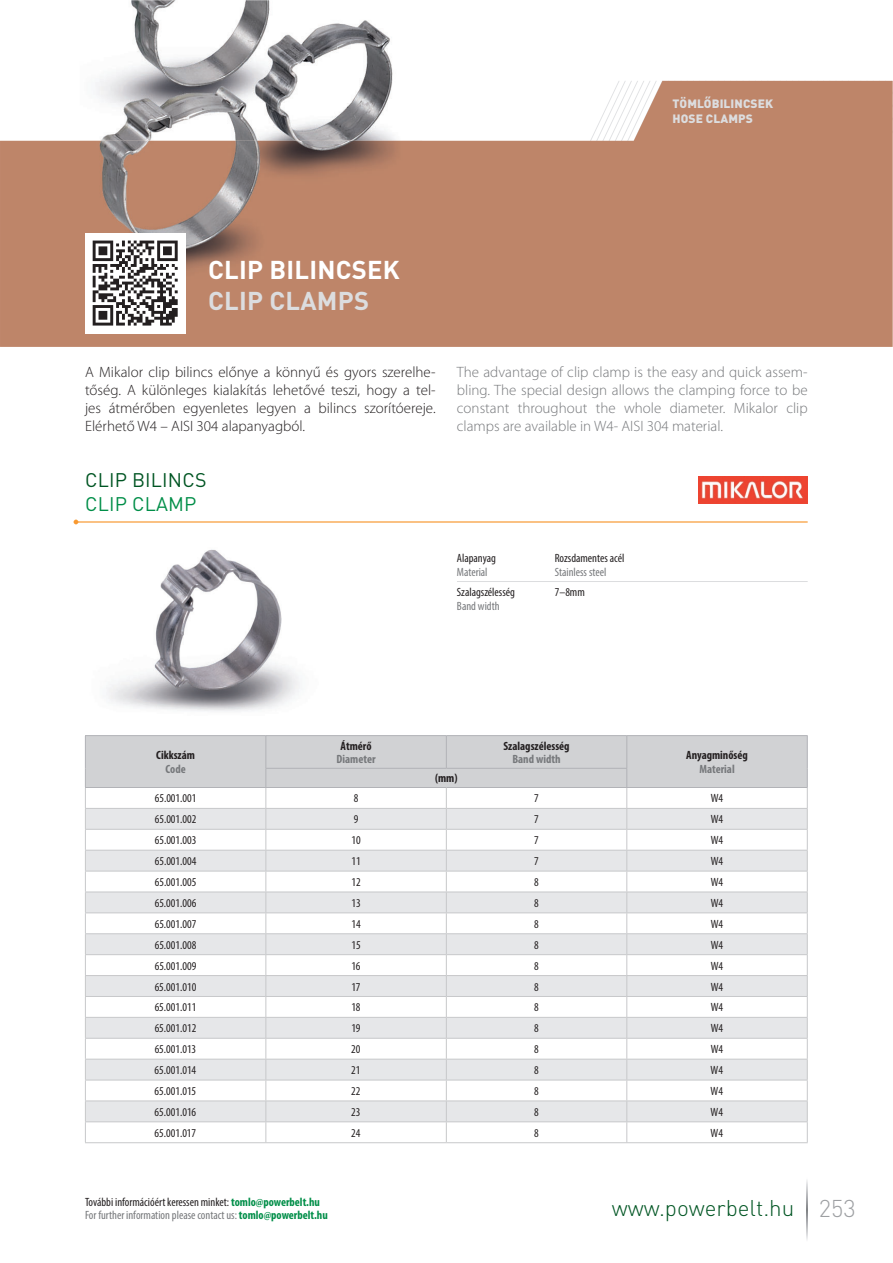
<style>
.page{position:relative;width:893px;height:1263px;background:#fff}
.page>*{position:absolute;margin:0;border:0;box-sizing:border-box;transform-origin:0 0}
.t1{font:700 25.5px "DIN Pro";letter-spacing:.01em;color:#fff}
.t2{font:700 25.5px "DIN Pro";letter-spacing:.01em;color:#dcdddf}
.t3{font:300 22.5px "DIN Pro";color:#005523}
.t4{font:19.5px "DIN Pro";letter-spacing:.01em;color:#005523}
.t5{font:19.5px "DIN Pro";letter-spacing:.01em;color:#008e48}
.t6{font:300 15px/18px "Myriad Pro";color:#76787b;text-align:justify}
.t7{font:300 15px/18px "Myriad Pro";color:#231f20;text-align:justify}
.t8{font:condensed 12px "Myriad Pro";color:#231f20}
.t9{font:condensed 12px/13.5px "Myriad Pro";color:#76787b}
.t10{font:700 condensed 12px "Myriad Pro";color:#231f20}
.t11{font:700 condensed 12px "Myriad Pro";color:#76787b}
.t12{font:900 12px/14.4px "DIN Pro";letter-spacing:.01em;color:#dcdddf}
.s1{color:#231f20}
.s2{font-weight:700;color:#008e48}
.s3{font-size:24px;color:#9d9fa2}
</style>
<div class="page">
<svg style="left:807px;top:1180px;width:1px;height:60px"></svg>
<svg style="left:0;top:81px;width:893px;height:266px;background:#c5927a"></svg>
<img style="left:80px;top:0;width:342px;height:287px">
<div style="left:85px;top:233px;width:100px;height:100px;background:#fff"></div>
<svg style="left:93px;top:241px;width:85px;height:85px"></svg>
<img style="left:698px;top:477px;width:110px;height:26px">
<hr style="left:76px;top:521px;width:732px;height:2px;background:#f89931">
<svg style="left:74px;top:520px;width:4px;height:4px"></svg>
<hr style="left:457px;top:581px;width:351px;height:1px;background:#dcdddf">
<img style="left:106px;top:549px;width:194px;height:163px">
<hr style="left:85px;top:735px;width:181px;height:1px;background:#b2b3b7">
<hr style="left:266px;top:735px;width:180px;height:1px;background:#b2b3b7">
<hr style="left:446px;top:735px;width:181px;height:1px;background:#b2b3b7">
<hr style="left:627px;top:735px;width:181px;height:1px;background:#b2b3b7">
<svg style="left:85px;top:736px;width:723px;height:406px"></svg>
<hr style="left:85px;top:1142px;width:361px;height:1px;background:#c7c8ca">
<hr style="left:446px;top:1142px;width:362px;height:1px;background:#c7c8ca">
<h1 class="t1" style="left:208px;top:255px;width:193px">CLIP BILINCSEK</h1>
<h1 class="t2" style="left:208px;top:286px;width:162px">CLIP CLAMPS</h1>
<p class="t12" style="left:672px;top:97px;width:102px">TÖMLŐBILINCSEK<br>HOSE CLAMPS</p>
<p class="t7" style="left:85px;top:364px;width:352px">A Mikalor clip bilincs előnye a könnyű és gyors szerelhe&shy;tőség. A különleges kialakítás lehetővé teszi, hogy a tel&shy;jes átmérőben egyenletes legyen a bilincs szorítóereje.<br>Elérhető W4 – AISI 304 alapanyagból.</p>
<p class="t6" style="left:457px;top:364px;width:352px">The advantage of clip clamp is the easy and quick assem&shy;bling. The special design allows the clamping force to be constant throughout the whole diameter. Mikalor clip clamps are available in W4- AISI 304 material.</p>
<h3 class="t4" style="left:85px;top:468px;width:123px">CLIP BILINCS</h3>
<h3 class="t5" style="left:85px;top:492px;width:113px">CLIP CLAMP</h3>
<p class="t10" style="left:156px;top:751px;width:40px">Cikkszám</p>
<p class="t11" style="left:165px;top:764px;width:22px">Code</p>
<p class="t10" style="left:341px;top:741px;width:33px">Átmérő</p>
<p class="t11" style="left:336px;top:755px;width:41px">Diameter</p>
<p class="t8" style="left:457px;top:553px;width:40px">Alapanyag</p>
<p class="t9" style="left:457px;top:566px;width:32px">Material</p>
<p class="t8" style="left:457px;top:588px;width:60px">Szalagszélesség</p>
<p class="t9" style="left:457px;top:600px;width:44px">Band width</p>
<p class="t8" style="left:555px;top:553px;width:71px">Rozsdamentes acél</p>
<p class="t9" style="left:555px;top:566px;width:53px">Stainless steel</p>
<p class="t8" style="left:555px;top:588px;width:32px">7–8mm</p>
<p class="t10" style="left:435px;top:774px;width:24px">(mm)</p>
<p class="t10" style="left:503px;top:741px;width:68px">Szalagszélesség</p>
<p class="t11" style="left:512px;top:755px;width:50px">Band width</p>
<p class="t10" style="left:686px;top:751px;width:63px">Anyagminőség</p>
<p class="t11" style="left:699px;top:764px;width:37px">Material</p>
<p class="t8" style="left:155px;top:794px;width:43px">65.001.001</p>
<p class="t8" style="left:354px;top:794px;width:6px">8</p>
<p class="t8" style="left:534px;top:794px;width:6px">7</p>
<p class="t8" style="left:711px;top:794px;width:14px">W4</p>
<p class="t8" style="left:155px;top:815px;width:43px">65.001.002</p>
<p class="t8" style="left:354px;top:815px;width:6px">9</p>
<p class="t8" style="left:534px;top:815px;width:6px">7</p>
<p class="t8" style="left:711px;top:815px;width:14px">W4</p>
<p class="t8" style="left:155px;top:836px;width:43px">65.001.003</p>
<p class="t8" style="left:351px;top:836px;width:11px">10</p>
<p class="t8" style="left:534px;top:836px;width:6px">7</p>
<p class="t8" style="left:711px;top:836px;width:14px">W4</p>
<p class="t8" style="left:155px;top:857px;width:43px">65.001.004</p>
<p class="t8" style="left:351px;top:857px;width:11px">11</p>
<p class="t8" style="left:534px;top:857px;width:6px">7</p>
<p class="t8" style="left:711px;top:857px;width:14px">W4</p>
<p class="t8" style="left:155px;top:877px;width:43px">65.001.005</p>
<p class="t8" style="left:351px;top:877px;width:11px">12</p>
<p class="t8" style="left:534px;top:877px;width:6px">8</p>
<p class="t8" style="left:711px;top:877px;width:14px">W4</p>
<p class="t8" style="left:155px;top:898px;width:43px">65.001.006</p>
<p class="t8" style="left:351px;top:898px;width:11px">13</p>
<p class="t8" style="left:534px;top:898px;width:6px">8</p>
<p class="t8" style="left:711px;top:898px;width:14px">W4</p>
<p class="t8" style="left:155px;top:919px;width:43px">65.001.007</p>
<p class="t8" style="left:351px;top:919px;width:11px">14</p>
<p class="t8" style="left:534px;top:919px;width:6px">8</p>
<p class="t8" style="left:711px;top:919px;width:14px">W4</p>
<p class="t8" style="left:155px;top:940px;width:43px">65.001.008</p>
<p class="t8" style="left:351px;top:940px;width:11px">15</p>
<p class="t8" style="left:534px;top:940px;width:6px">8</p>
<p class="t8" style="left:711px;top:940px;width:14px">W4</p>
<p class="t8" style="left:155px;top:961px;width:43px">65.001.009</p>
<p class="t8" style="left:351px;top:961px;width:11px">16</p>
<p class="t8" style="left:534px;top:961px;width:6px">8</p>
<p class="t8" style="left:711px;top:961px;width:14px">W4</p>
<p class="t8" style="left:155px;top:982px;width:43px">65.001.010</p>
<p class="t8" style="left:351px;top:982px;width:11px">17</p>
<p class="t8" style="left:534px;top:982px;width:6px">8</p>
<p class="t8" style="left:711px;top:982px;width:14px">W4</p>
<p class="t8" style="left:155px;top:1003px;width:43px">65.001.011</p>
<p class="t8" style="left:351px;top:1003px;width:11px">18</p>
<p class="t8" style="left:534px;top:1003px;width:6px">8</p>
<p class="t8" style="left:711px;top:1003px;width:14px">W4</p>
<p class="t8" style="left:155px;top:1024px;width:43px">65.001.012</p>
<p class="t8" style="left:351px;top:1024px;width:11px">19</p>
<p class="t8" style="left:534px;top:1024px;width:6px">8</p>
<p class="t8" style="left:711px;top:1024px;width:14px">W4</p>
<p class="t8" style="left:155px;top:1045px;width:43px">65.001.013</p>
<p class="t8" style="left:351px;top:1045px;width:11px">20</p>
<p class="t8" style="left:534px;top:1045px;width:6px">8</p>
<p class="t8" style="left:711px;top:1045px;width:14px">W4</p>
<p class="t8" style="left:155px;top:1065px;width:43px">65.001.014</p>
<p class="t8" style="left:351px;top:1065px;width:11px">21</p>
<p class="t8" style="left:534px;top:1065px;width:6px">8</p>
<p class="t8" style="left:711px;top:1065px;width:14px">W4</p>
<p class="t8" style="left:155px;top:1086px;width:43px">65.001.015</p>
<p class="t8" style="left:351px;top:1086px;width:11px">22</p>
<p class="t8" style="left:534px;top:1086px;width:6px">8</p>
<p class="t8" style="left:711px;top:1086px;width:14px">W4</p>
<p class="t8" style="left:155px;top:1107px;width:43px">65.001.016</p>
<p class="t8" style="left:351px;top:1107px;width:11px">23</p>
<p class="t8" style="left:534px;top:1107px;width:6px">8</p>
<p class="t8" style="left:710px;top:1107px;width:14px">W4</p>
<p class="t8" style="left:155px;top:1128px;width:43px">65.001.017</p>
<p class="t8" style="left:351px;top:1128px;width:11px">24</p>
<p class="t8" style="left:534px;top:1128px;width:6px">8</p>
<p class="t8" style="left:710px;top:1128px;width:14px">W4</p>
<p class="t9" style="left:85px;top:1196px;width:244px"><span class="s1">További információért keressen minket:</span> <span class="s2">tomlo@powerbelt.hu<br></span>For further information please contact us: <span class="s2">tomlo@powerbelt.hu</span></p>
<h2 class="t3" style="left:612px;top:1195px;width:245px">www.powerbelt.hu <span class="s3">253</span></h2>
</div>
